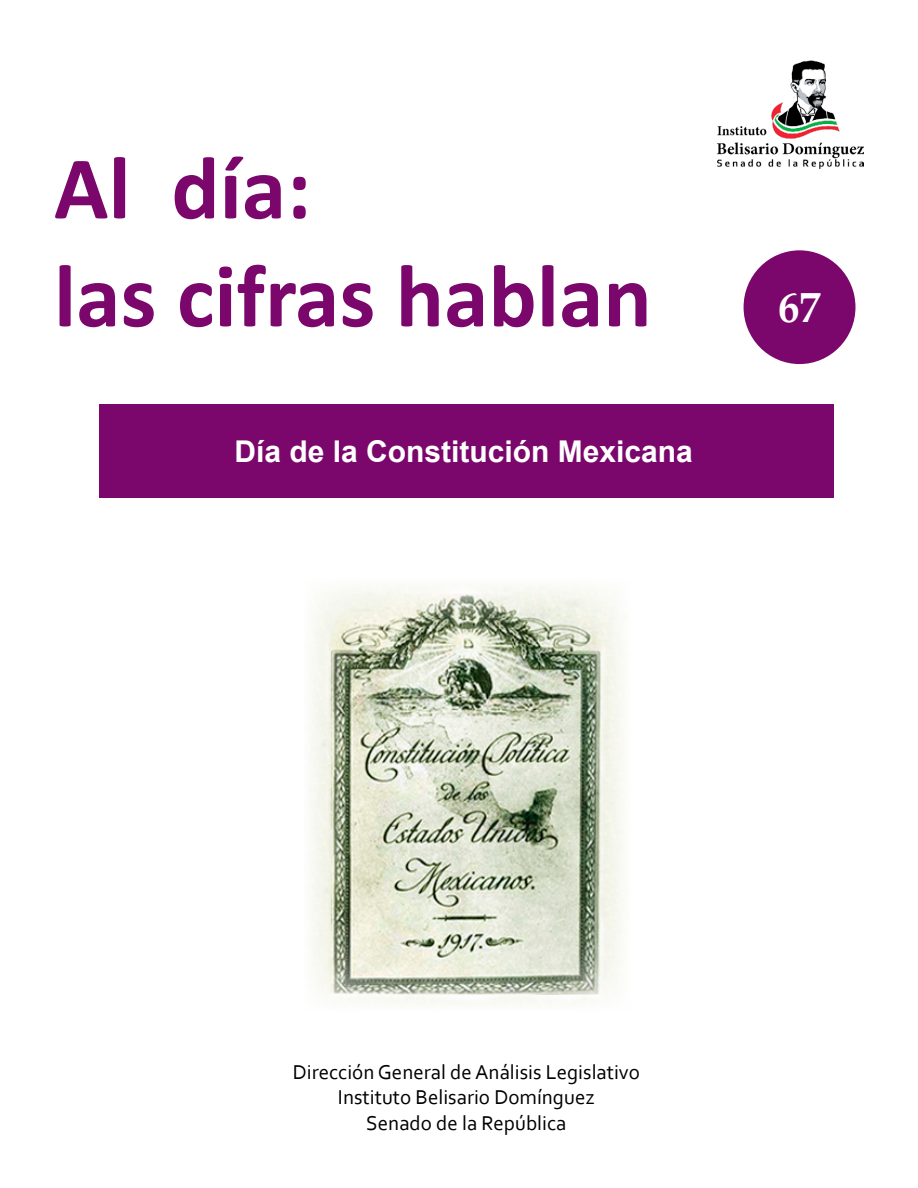
<style>
.page{position:relative;width:918px;height:1188px;background:#fff}
.page>*{position:absolute;margin:0;border:0;box-sizing:border-box;transform-origin:0 0}
.t1{font:700 90px/108px "Calibri";color:#7b076d}
.t2{font:700 42px "Book Antiqua";color:#fff}
.t3{font:700 30px "Arial";color:#fff}
.t4{font:21px/25.5px "Corbel";color:#000;text-align:center}
</style>
<div class="page">
<div style="left:99px;top:404px;width:735px;height:93px;background:#7b076d"></div>
<div style="left:744px;top:250px;width:111px;height:114px;background:#7b076d;border-radius:50%"></div>
<img style="left:716px;top:60px;width:148px;height:108px">
<img style="left:309px;top:585px;width:314px;height:420px">
<h1 class="t1" style="left:54px;top:133px;width:599px">Al día:<br>las cifras hablan</h1>
<h3 class="t3" style="left:235px;top:430px;width:460px">Día de la Constitución Mexicana</h3>
<h2 class="t2" style="left:779px;top:280px;width:43px">67</h2>
<p class="t4" style="left:293px;top:1058px;width:349px">Dirección General de Análisis Legislativo<br>Instituto Belisario Domínguez<br>Senado de la República</p>
</div>
